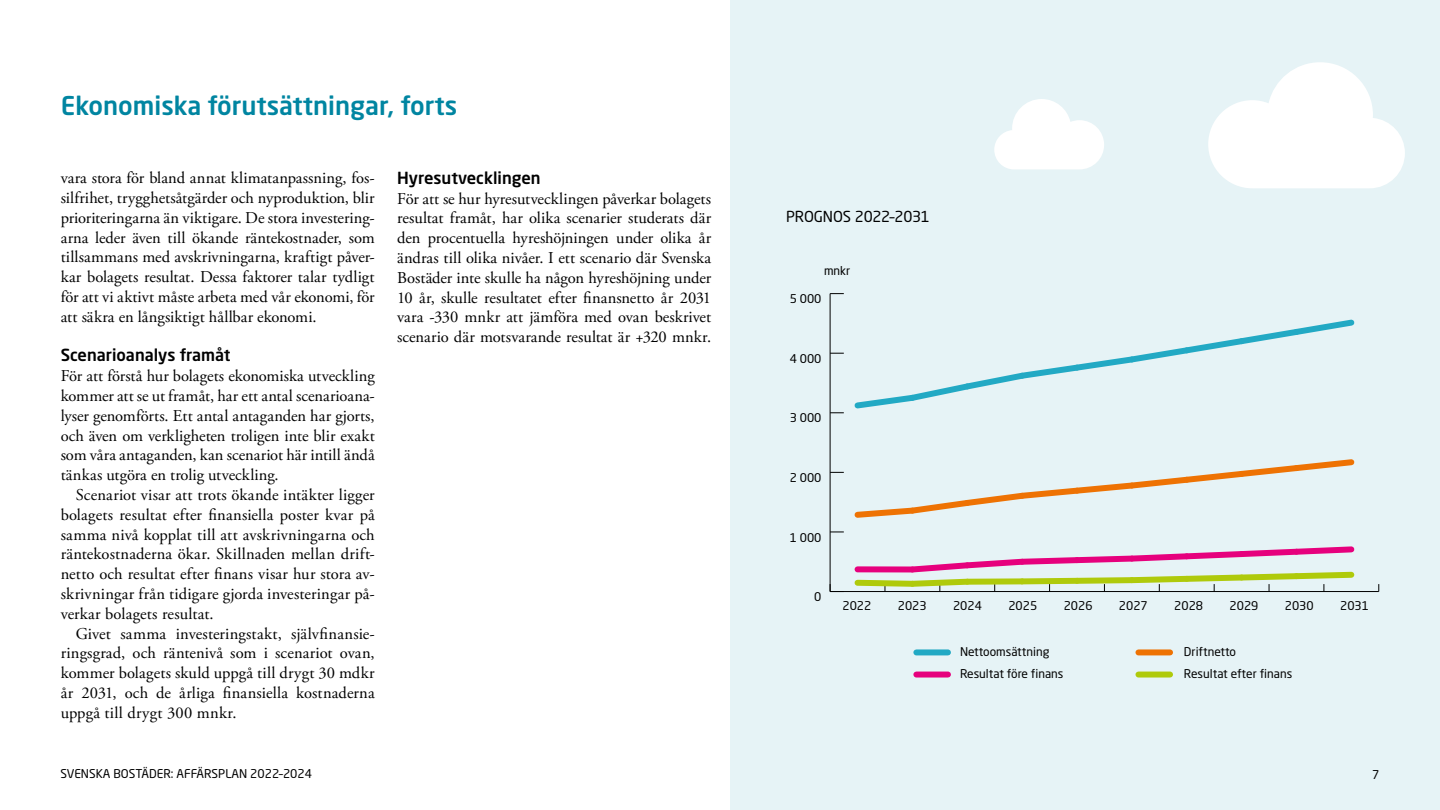
<style>
.page{position:relative;width:1440px;height:810px;background:#fff}
.page>*{position:absolute;margin:0;border:0;box-sizing:border-box;transform-origin:0 0}
.Neo_Sans_Rub_24_auto{font:500 25.5px "Neo Sans Std";color:#0085a1}
.Brödtext-indrag_ny{font:16.5px/19.8px "Adobe Garamond Pro";letter-spacing:.005em;color:#000;text-align:justify}
.Brödtext_utan-indrag{font:16.5px/19.8px "Adobe Garamond Pro";color:#000;text-align:justify}
.Mellanrubrik-ny{font:500 16.5px "Neo Sans Std";color:#000}
.Garamond_10_5_12_25{font:15px "Neo Sans Std";letter-spacing:-.015em;color:#000}
.t1{font:12px "Neo Sans Std";color:#000}
.t2{font:11.93px/22.1px "Neo Sans Std";color:#000}
</style>
<div class="page">
<div style="left:730px;top:0;width:710px;height:810px;background:#e6f3f6"></div>
<hr style="left:830px;top:591px;width:549px;height:1px;background:#000">
<hr style="left:830px;top:294px;width:1px;height:298px;background:#000">
<svg style="left:830px;top:532px;width:14px;height:1px"></svg>
<svg style="left:830px;top:472px;width:14px;height:1px"></svg>
<svg style="left:830px;top:412px;width:14px;height:1px"></svg>
<svg style="left:830px;top:353px;width:14px;height:1px"></svg>
<svg style="left:830px;top:293px;width:14px;height:1px"></svg>
<svg style="left:854px;top:546px;width:501px;height:45px"></svg>
<svg style="left:854px;top:459px;width:501px;height:59px"></svg>
<svg style="left:854px;top:319px;width:501px;height:90px"></svg>
<div style="left:1138px;top:649px;width:32px;height:6px;background:#ee7203"></div>
<div style="left:916px;top:649px;width:32px;height:6px;background:#22a9c4"></div>
<div style="left:1138px;top:672px;width:32px;height:6px;background:#afca0b"></div>
<div style="left:916px;top:672px;width:32px;height:6px;background:#e6007d"></div>
<svg style="left:1208px;top:62px;width:197px;height:126px"></svg>
<svg style="left:994px;top:99px;width:110px;height:70px"></svg>
<p class="Neo_Sans_Rub_24_auto" style="left:61px;top:90px;width:398px">Ekonomiska förutsättningar, forts</p>
<p class="Brödtext-indrag_ny" style="left:61px;top:169px;width:316px">vara stora för bland annat klimatanpassning, fos&shy;silfrihet, trygghetsåtgärder och nyproduktion, blir prioriteringarna än viktigare. De stora investering&shy;arna leder även till ökande räntekostnader, som tillsammans med avskrivningarna, kraftigt påver&shy;kar bolagets resultat. Dessa faktorer talar tydligt för att vi aktivt måste arbeta med vår ekonomi, för att säkra en långsiktigt hållbar ekonomi.</p>
<p class="Mellanrubrik-ny" style="left:61px;top:345px;width:171px">Scenarioanalys framåt</p>
<p class="Brödtext_utan-indrag" style="left:61px;top:367px;width:316px">För att förstå hur bolagets ekonomiska utveckling kommer att se ut framåt, har ett antal scenarioana&shy;lyser genomförts. Ett antal antaganden har gjorts, och även om verkligheten troligen inte blir exakt som våra antaganden, kan scenariot här intill ändå tänkas utgöra en trolig utveckling.</p>
<p class="Brödtext-indrag_ny" style="left:61px;top:485px;width:316px;text-indent:15px">Scenariot visar att trots ökande intäkter ligger bolagets resultat efter finansiella poster kvar på samma nivå kopplat till att avskrivningarna och räntekostnaderna ökar. Skillnaden mellan drift&shy;netto och resultat efter finans visar hur stora av&shy;skrivningar från tidigare gjorda investeringar på&shy;verkar bolagets resultat.</p>
<p class="Brödtext-indrag_ny" style="left:61px;top:624px;width:315px;text-indent:15px">Givet samma investeringstakt, självfinansie&shy;ringsgrad, och räntenivå som i scenariot ovan, kommer bolagets skuld uppgå till drygt 30 mdkr år 2031, och de årliga finansiella kostnaderna uppgå till drygt 300 mnkr.</p>
<p class="Mellanrubrik-ny" style="left:397px;top:167px;width:145px">Hyresutvecklingen</p>
<p class="Brödtext_utan-indrag" style="left:397px;top:189px;width:316px">För att se hur hyresutvecklingen påverkar bolagets resultat framåt, har olika scenarier studerats där den procentuella hyreshöjningen under olika år ändras till olika nivåer. I ett scenario där Svenska Bostäder inte skulle ha någon hyreshöjning under 10 år, skulle resultatet efter finansnetto år 2031 vara -330 mnkr att jämföra med ovan beskrivet scenario där motsvarande resultat är +320 mnkr.</p>
<p class="Garamond_10_5_12_25" style="left:786px;top:207px;width:145px">PROGNOS 2022–2031</p>
<p class="t2" style="left:824px;top:259px;width:28px">mnkr</p>
<p class="t2" style="left:790px;top:288px;width:33px">5 000</p>
<p class="t2" style="left:790px;top:347px;width:33px">4 000</p>
<p class="t2" style="left:790px;top:407px;width:33px">3 000</p>
<p class="t2" style="left:790px;top:466px;width:33px">2 000</p>
<p class="t2" style="left:790px;top:526px;width:33px">1 000</p>
<p class="t2" style="left:814px;top:586px;width:9px">0</p>
<p class="t2" style="left:842px;top:595px;width:30px">2022</p>
<p class="t2" style="left:898px;top:595px;width:30px">2023</p>
<p class="t2" style="left:953px;top:595px;width:30px">2024</p>
<p class="t2" style="left:1008px;top:595px;width:30px">2025</p>
<p class="t2" style="left:1064px;top:595px;width:30px">2026</p>
<p class="t2" style="left:1119px;top:595px;width:30px">2027</p>
<p class="t2" style="left:1174px;top:595px;width:30px">2028</p>
<p class="t2" style="left:1230px;top:595px;width:30px">2029</p>
<p class="t2" style="left:1285px;top:595px;width:30px">2030</p>
<p class="t2" style="left:1340px;top:595px;width:30px">2031</p>
<p class="t2" style="left:960px;top:640px;width:105px">Nettoomsättning<br>Resultat före finans</p>
<p class="t2" style="left:1184px;top:640px;width:110px">Driftnetto<br>Resultat efter finans</p>
<p class="t1" style="left:61px;top:767px;width:253px">SVENSKA BOSTÄDER: AFFÄRSPLAN 2022–2024</p>
<p class="t1" style="left:1372px;top:767px;width:9px">7</p>
</div>
